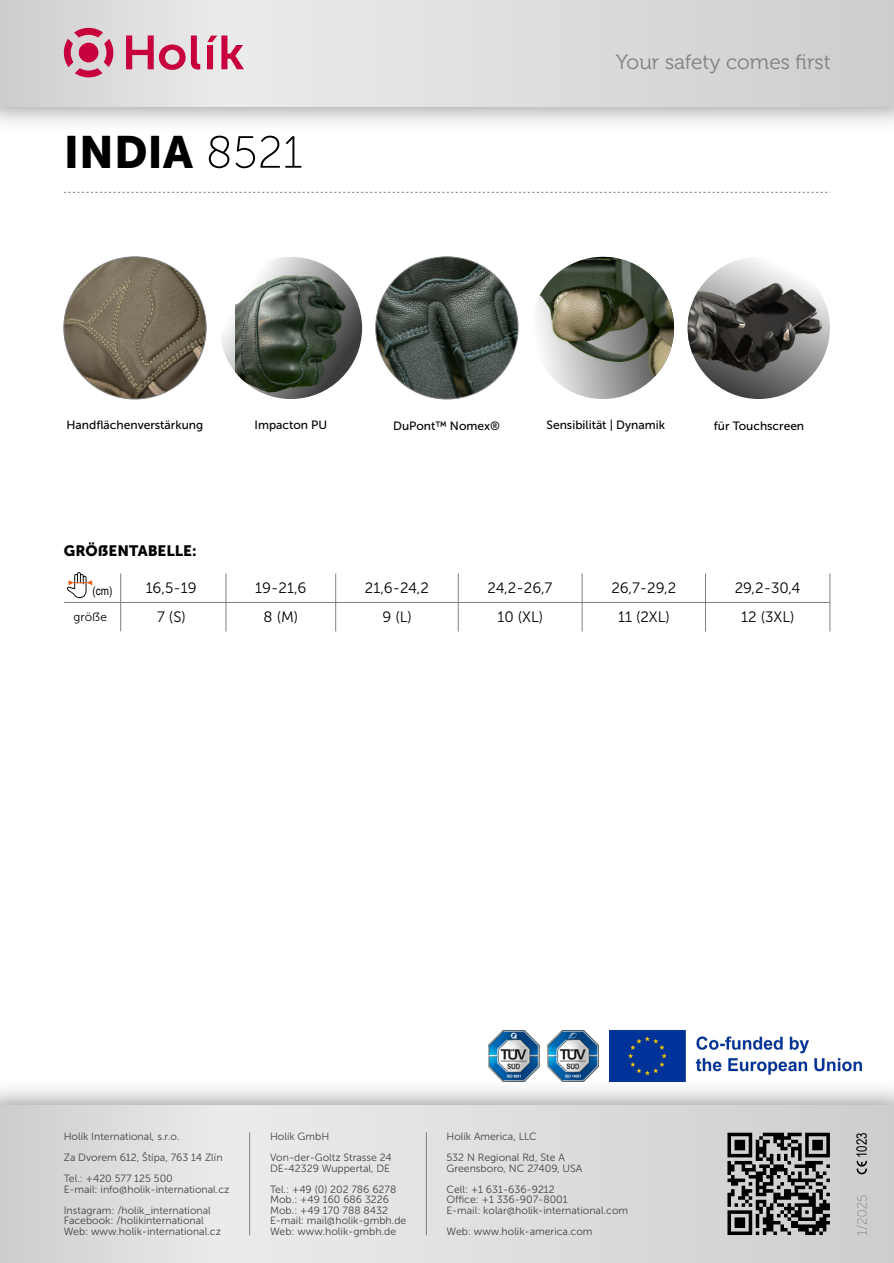
<style>
.page{position:relative;width:894px;height:1263px;background:#fff}
.page>*{position:absolute;margin:0;border:0;box-sizing:border-box;transform-origin:0 0}
.t1{font:45px "Museo Sans 900";color:#000}
.t2{font:20.85px "Museo 300";color:#808080}
.t3{font:15px "Museo Sans 300";color:#000}
.t4{font:15px "Museo Sans 900";color:#000}
.t5{font:14.1px "Arial Narrow";color:#000}
.t6{font:12px "Museo Sans 500";color:#000}
.t7{font:12px "Museo Sans 300";color:#000}
.t8{font:12px "Arial Narrow";color:#000}
.t9{font:10.5px "Museo Sans 300";color:#404040}
</style>
<div class="page">
<svg style="left:0;top:0;width:893px;height:106px;background:#dcdbdb"></svg>
<svg style="left:0;top:1105px;width:893px;height:158px;background:#dcdcdc"></svg>
<svg style="left:856px;top:1161px;width:10px;height:13px"></svg>
<hr style="left:249px;top:1133px;width:1px;height:102px;background:#808080">
<hr style="left:426px;top:1133px;width:1px;height:102px;background:#808080">
<svg style="left:856px;top:1195px;width:10px;height:40px"></svg>
<svg style="left:126px;top:36px;width:59px;height:34px;background:#d6819b"></svg>
<svg style="left:191px;top:36px;width:9px;height:33px"></svg>
<svg style="left:207px;top:36px;width:37px;height:33px"></svg>
<svg style="left:62px;top:26px;width:51px;height:51px;background:#d1869d"></svg>
<img style="left:609px;top:1030px;width:252px;height:52px">
<img style="left:488px;top:1030px;width:51px;height:52px">
<img style="left:547px;top:1030px;width:51px;height:52px">
<svg style="left:64px;top:192px;width:764px;height:1px"></svg>
<img style="left:64px;top:257px;width:142px;height:142px;border-radius:50%">
<svg style="left:220px;top:257px;width:142px;height:142px"></svg>
<img style="left:236px;top:257px;width:110px;height:142px">
<img style="left:538px;top:257px;width:135px;height:141px">
<img style="left:375px;top:257px;width:142px;height:142px;border-radius:50%">
<img style="left:687px;top:257px;width:142px;height:142px;border-radius:50%">
<svg style="left:209px;top:136px;width:20px;height:32px"></svg>
<svg style="left:235px;top:136px;width:66px;height:32px"></svg>
<svg style="left:727px;top:1133px;width:102px;height:102px;background:#686868"></svg>
<hr style="left:64px;top:602px;width:765px;height:1px;background:#808080">
<hr style="left:705px;top:573px;width:1px;height:58px;background:#808080">
<hr style="left:829px;top:573px;width:1px;height:58px;background:#808080">
<hr style="left:458px;top:573px;width:1px;height:58px;background:#808080">
<hr style="left:581px;top:573px;width:1px;height:58px;background:#808080">
<hr style="left:335px;top:573px;width:1px;height:58px;background:#808080">
<hr style="left:226px;top:573px;width:1px;height:58px;background:#808080">
<hr style="left:120px;top:573px;width:1px;height:58px;background:#808080">
<svg style="left:67px;top:572px;width:25px;height:26px"></svg>
<p class="t1" style="left:64px;top:134px;width:130px">INDIA</p>
<p class="t2" style="left:615px;top:53px;width:216px">Your safety comes first</p>
<p class="t6" style="left:66px;top:420px;width:138px">Handflächenverstärkung</p>
<p class="t6" style="left:254px;top:420px;width:74px">Impacton PU</p>
<p class="t6" style="left:393px;top:421px;width:108px">DuPont™ Nomex®</p>
<p class="t6" style="left:546px;top:420px;width:120px">Sensibilität | Dynamik</p>
<p class="t6" style="left:713px;top:421px;width:92px">für Touchscreen</p>
<p class="t4" style="left:64px;top:544px;width:134px">GRÖẞENTABELLE:</p>
<p class="t3" style="left:146px;top:581px;width:53px">16,5-19</p>
<p class="t8" style="left:93px;top:587px;width:21px">(cm)</p>
<p class="t7" style="left:73px;top:612px;width:35px">gröẞe</p>
<p class="t3" style="left:157px;top:610px;width:30px">7 (S)</p>
<p class="t3" style="left:255px;top:581px;width:52px">19-21,6</p>
<p class="t3" style="left:263px;top:610px;width:36px">8 (M)</p>
<p class="t3" style="left:365px;top:581px;width:65px">21,6-24,2</p>
<p class="t3" style="left:382px;top:610px;width:31px">9 (L)</p>
<p class="t3" style="left:487px;top:581px;width:66px">24,2-26,7</p>
<p class="t3" style="left:497px;top:610px;width:47px">10 (XL)</p>
<p class="t3" style="left:611px;top:581px;width:66px">26,7-29,2</p>
<p class="t3" style="left:617px;top:610px;width:53px">11 (2XL)</p>
<p class="t3" style="left:734px;top:581px;width:67px">29,2-30,4</p>
<p class="t3" style="left:741px;top:610px;width:55px">12 (3XL)</p>
<p class="t9" style="left:64px;top:1132px;width:117px">Holík International, s.r.o.</p>
<p class="t9" style="left:64px;top:1153px;width:160px">Za Dvorem 612, Štípa, 763 14 Zlín</p>
<p class="t9" style="left:64px;top:1174px;width:110px">Tel.: +420 577 125 500</p>
<p class="t9" style="left:64px;top:1185px;width:167px">E-mail: info@holik-international.cz</p>
<p class="t9" style="left:64px;top:1206px;width:149px">Instagram: /holik_international</p>
<p class="t9" style="left:64px;top:1216px;width:142px">Facebook: /holikinternational</p>
<p class="t9" style="left:64px;top:1227px;width:159px">Web: www.holik-international.cz</p>
<p class="t9" style="left:270px;top:1132px;width:61px">Holík GmbH</p>
<p class="t9" style="left:270px;top:1153px;width:123px">Von-der-Goltz Strasse 24</p>
<p class="t9" style="left:270px;top:1164px;width:122px">DE-42329 Wuppertal, DE</p>
<p class="t9" style="left:270px;top:1185px;width:128px">Tel.: +49 (0) 202 786 6278</p>
<p class="t9" style="left:270px;top:1195px;width:120px">Mob.: +49 160 686 3226</p>
<p class="t9" style="left:270px;top:1206px;width:119px">Mob.: +49 170 788 8432</p>
<p class="t9" style="left:270px;top:1216px;width:138px">E-mail: mail@holik-gmbh.de</p>
<p class="t9" style="left:270px;top:1227px;width:127px">Web: www.holik-gmbh.de</p>
<p class="t9" style="left:446px;top:1132px;width:92px">Holík America, LLC</p>
<p class="t9" style="left:446px;top:1153px;width:120px">532 N Regional Rd, Ste A</p>
<p class="t9" style="left:446px;top:1164px;width:137px">Greensboro, NC 27409, USA</p>
<p class="t9" style="left:446px;top:1185px;width:110px">Cell: +1 631-636-9212</p>
<p class="t9" style="left:446px;top:1195px;width:123px">Office: +1 336-907-8001</p>
<p class="t9" style="left:446px;top:1206px;width:183px">E-mail: kolar@holik-international.com</p>
<p class="t9" style="left:446px;top:1227px;width:147px">Web: www.holik-america.com</p>
<p class="t5" style="left:856px;top:1158px;width:27px;rotate:-90deg">1023</p>
</div>
